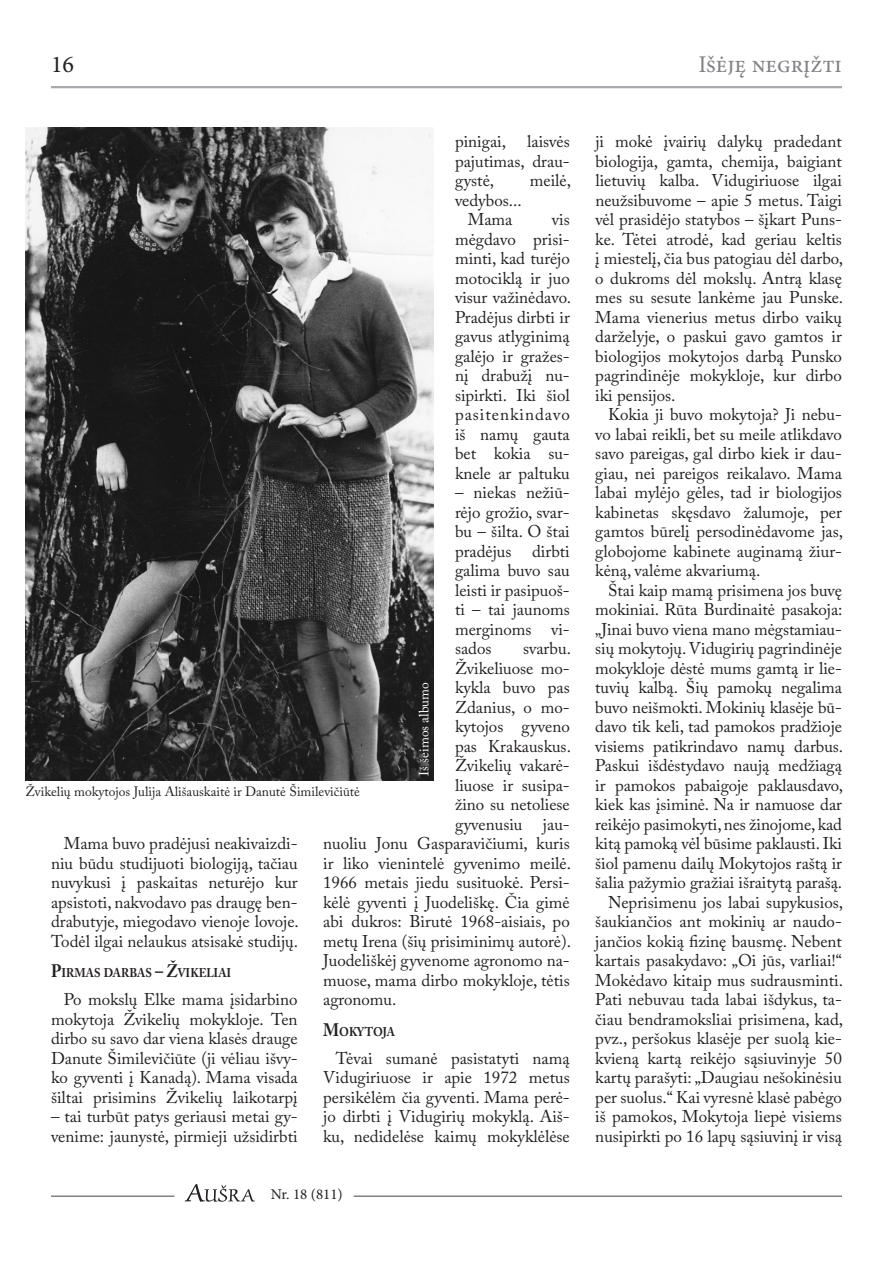
<style>
.page{position:relative;width:893px;height:1263px;background:#fff}
.page>*{position:absolute;margin:0;border:0;box-sizing:border-box;transform-origin:0 0}
.t1{font:24px "Minion Pro";color:#808285}
.t2{font:24px "Minion Pro";color:#231f20}
.t3{font:16.95px/19.5px "Adobe Caslon Pro";color:#231f20;text-align:justify}
.t4{font:15px "Minion Pro";color:#231f20}
.t5{font:13.5px "Adobe Caslon Pro";color:#231f20}
.t6{font:13.5px "Adobe Caslon Pro";color:#fff}
.t7{font:700 12.6px "Adobe Caslon Pro";color:#231f20;scale:.9 1}
.s1{font-size:18px}
</style>
<div class="page">
<svg style="left:184px;top:1184px;width:71px;height:18px"></svg>
<hr style="left:51px;top:86px;width:791px;height:2px;background:#a8a9ad">
<hr style="left:51px;top:1195px;width:123px;height:2px;background:#808285">
<hr style="left:354px;top:1195px;width:488px;height:2px;background:#808285">
<img style="left:26px;top:128px;width:408px;height:652px">
<svg style="left:417px;top:681px;width:14px;height:96px"></svg>
<h1 class="t2" style="left:51px;top:48px;width:25px">16</h1>
<h1 class="t1" style="left:698px;top:48px;width:145px">Išėję negrįžti</h1>
<p class="t3" style="left:455px;top:131px;width:116px">pinigai, laisvės pajutimas, drau&shy;gystė,</p>
<p class="t3" style="left:530px;top:170px;width:43px">meilė,</p>
<p class="t3" style="left:455px;top:190px;width:68px;text-align:center">vedybos...<br>Mama</p>
<p class="t3" style="left:455px;top:209px;width:117px;text-indent:97px">vis mėgdavo prisi&shy;minti, kad turėjo motociklą ir juo visur važinėdavo.<br>Pradėjus dirbti ir gavus atlyginimą galėjo ir gražes&shy;nį drabužį nu&shy;sipirkti. Iki šiol pasitenkindavo iš namų gauta bet kokia su&shy;knele ar paltuku</p>
<p class="t3" style="left:455px;top:482px;width:116px">– niekas nežiū&shy;rėjo grožio, svar&shy;bu – šilta. O štai pradėjus dirbti galima buvo sau leisti ir pasipuoš&shy;ti – tai jaunoms merginoms vi&shy;sados</p>
<p class="t3" style="left:523px;top:638px;width:49px">svarbu.</p>
<p class="t3" style="left:455px;top:658px;width:116px">Žvikeliuose mo-</p>
<p class="t3" style="left:455px;top:677px;width:116px">kykla buvo pas</p>
<p class="t3" style="left:455px;top:697px;width:116px">Zdanius, o mo-</p>
<p class="t3" style="left:455px;top:716px;width:116px">kytojos gyveno</p>
<p class="t3" style="left:455px;top:736px;width:117px">pas Krakauskus.</p>
<p class="t3" style="left:455px;top:755px;width:116px">Žvikelių vakarė-</p>
<p class="t3" style="left:455px;top:775px;width:116px">liuose ir susipa-</p>
<p class="t3" style="left:455px;top:794px;width:116px">žino su netoliese</p>
<p class="t3" style="left:455px;top:814px;width:116px">gyvenusiu jau-</p>
<p class="t3" style="left:323px;top:833px;width:248px">nuoliu Jonu Gasparavičiumi, kuris</p>
<p class="t3" style="left:323px;top:853px;width:249px">ir liko vienintelė gyvenimo meilė.</p>
<p class="t3" style="left:323px;top:872px;width:248px">1966 metais jiedu susituokė. Persi-</p>
<p class="t3" style="left:323px;top:892px;width:248px">kėlė gyventi į Juodeliškę. Čia gimė</p>
<p class="t3" style="left:323px;top:911px;width:248px">abi dukros: Birutė 1968-aisiais, po</p>
<p class="t3" style="left:323px;top:931px;width:249px">metų Irena (šių prisiminimų autorė).</p>
<p class="t3" style="left:323px;top:950px;width:248px">Juodeliškėj gyvenome agronomo na-</p>
<p class="t3" style="left:323px;top:970px;width:248px">muose, mama dirbo mokykloje, tėtis</p>
<p class="t3" style="left:323px;top:989px;width:75px">agronomu.</p>
<p class="t7" style="left:323px;top:1024px;width:81px"><span class="s1">M</span>OKYTOJA</p>
<p class="t3" style="left:323px;top:1048px;width:248px;text-indent:13px">Tėvai sumanė pasistatyti namą Vidugiriuose ir apie 1972 metus persikėlėm čia gyventi. Mama perė&shy;jo dirbti į Vidugirių mokyklą. Aiš&shy;ku, nedidelėse kaimų mokyklėlėse</p>
<p class="t6" style="left:416px;top:776px;width:95px;rotate:-90deg">Iš šeimos albumo</p>
<p class="t5" style="left:26px;top:784px;width:336px">Žvikelių mokytojos Julija Ališauskaitė ir Danutė Šimilevičiūtė</p>
<p class="t3" style="left:51px;top:833px;width:249px;text-indent:13px">Mama buvo pradėjusi neakivaizdi&shy;niu būdu studijuoti biologiją, tačiau nuvykusi į paskaitas neturėjo kur apsistoti, nakvodavo pas draugę ben&shy;drabutyje, miegodavo vienoje lovoje.<br>Todėl ilgai nelaukus atsisakė studijų.</p>
<p class="t7" style="left:51px;top:965px;width:202px"><span class="s1">P</span>IRMAS DARBAS <span class="s1">– Ž</span>VIKELIAI</p>
<p class="t3" style="left:51px;top:989px;width:248px;text-indent:13px">Po mokslų Elke mama įsidarbino mokytoja Žvikelių mokykloje. Ten dirbo su savo dar viena klasės drauge Danute Šimilevičiūte (ji vėliau išvy&shy;ko gyventi į Kanadą). Mama visada šiltai prisimins Žvikelių laikotarpį</p>
<p class="t3" style="left:51px;top:1106px;width:248px">– tai turbūt patys geriausi metai gy&shy;venime: jaunystė, pirmieji užsidirbti</p>
<p class="t4" style="left:271px;top:1184px;width:74px">Nr. 18 (811)</p>
<p class="t3" style="left:595px;top:131px;width:249px">ji mokė įvairių dalykų pradedant biologija, gamta, chemija, baigiant lietuvių kalba. Vidugiriuose ilgai neužsibuvome – apie 5 metus. Taigi vėl prasidėjo statybos – šįkart Puns&shy;ke. Tėtei atrodė, kad geriau keltis į miestelį, čia bus patogiau dėl darbo, o dukroms dėl mokslų. Antrą klasę mes su sesute lankėme jau Punske.<br>Mama vienerius metus dirbo vaikų darželyje, o paskui gavo gamtos ir biologijos mokytojos darbą Punsko pagrindinėje mokykloje, kur dirbo iki pensijos.</p>
<p class="t3" style="left:595px;top:404px;width:249px;text-indent:13px">Kokia ji buvo mokytoja? Ji nebu&shy;vo labai reikli, bet su meile atlikdavo savo pareigas, gal dirbo kiek ir dau&shy;giau, nei pareigos reikalavo. Mama labai mylėjo gėles, tad ir biologijos kabinetas skęsdavo žalumoje, per gamtos būrelį persodinėdavome jas, globojome kabinete auginamą žiur&shy;kėną, valėme akvariumą.</p>
<p class="t3" style="left:595px;top:580px;width:249px;text-align:right">Štai kaip mamą prisimena jos buvę mokiniai. Rūta Burdinaitė pasakoja: „Jinai buvo viena mano mėgstamiau&shy;sių mokytojų. Vidugirių pagrindinėje mokykloje dėstė mums gamtą ir lie&shy;tuvių kalbą. Šių pamokų negalima buvo neišmokti. Mokinių klasėje bū&shy;davo tik keli, tad pamokos pradžioje visiems patikrindavo namų darbus.<br>Paskui išdėstydavo naują medžiagą ir pamokos pabaigoje paklausdavo, kiek kas įsiminė. Na ir namuose dar reikėjo pasimokyti, nes žinojome, kad kitą pamoką vėl būsime paklausti. Iki šiol pamenu dailų Mokytojos raštą ir šalia pažymio gražiai išraitytą parašą.<br>Neprisimenu jos labai supykusios, šaukiančios ant mokinių ar naudo&shy;jančios kokią fizinę bausmę. Nebent kartais pasakydavo: „Oi jūs, varliai!“ Mokėdavo kitaip mus sudrausminti.<br>Pati nebuvau tada labai išdykus, ta&shy;čiau bendramoksliai prisimena, kad, pvz., peršokus klasėje per suolą kie&shy;kvieną kartą reikėjo sąsiuvinyje 50 kartų parašyti: „Daugiau nešokinėsiu per suolus.“ Kai vyresnė klasė pabėgo iš pamokos, Mokytoja liepė visiems nusipirkti po 16 lapų sąsiuvinį ir visą</p>
</div>
